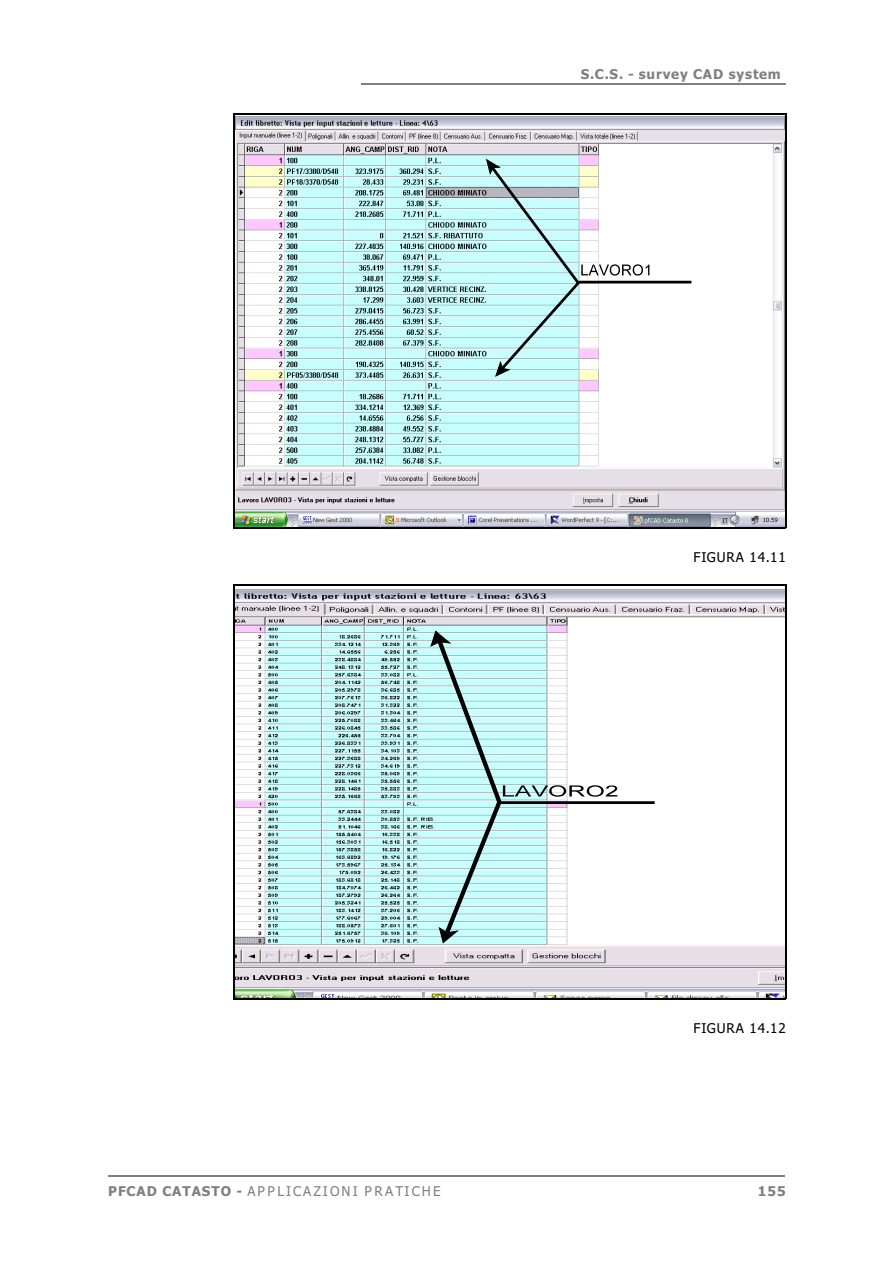
<style>
.page{position:relative;width:894px;height:1263px;background:#fff}
.page>*{position:absolute;margin:0;border:0;box-sizing:border-box;transform-origin:0 0}
.t1{font:italic 13.5px "Tahoma";letter-spacing:.165em;color:#808080}
.t2{font:700 13.5px "Tahoma";letter-spacing:.06em;color:#808080}
.t3{font:13.5px "Tahoma";letter-spacing:.06em;color:#000}
.s1{font-weight:700;font-style:normal}
</style>
<div class="page">
<hr style="left:361px;top:83px;width:425px;height:1px;background:#808080">
<hr style="left:108px;top:1175px;width:676px;height:1px;background:#808080">
<img style="left:235px;top:116px;width:549px;height:411px">
<hr style="left:579px;top:281px;width:112px;height:2px;background:#000">
<svg style="left:486px;top:159px;width:163px;height:218px"></svg>
<hr style="left:234px;top:113px;width:1px;height:415px;background:#000">
<hr style="left:785px;top:113px;width:1px;height:415px;background:#000">
<hr style="left:234px;top:113px;width:552px;height:2px;background:#000">
<hr style="left:234px;top:527px;width:552px;height:1px;background:#000">
<img style="left:235px;top:589px;width:549px;height:409px">
<hr style="left:497px;top:801px;width:158px;height:3px;background:#000">
<svg style="left:430px;top:631px;width:187px;height:312px"></svg>
<hr style="left:234px;top:584px;width:1px;height:415px;background:#000">
<hr style="left:785px;top:584px;width:1px;height:415px;background:#000">
<hr style="left:234px;top:584px;width:552px;height:2px;background:#000">
<hr style="left:234px;top:998px;width:552px;height:1px;background:#000">
<p class="t2" style="left:581px;top:69px;width:201px">S.C.S. - survey CAD system</p>
<p class="t3" style="left:694px;top:551px;width:94px">FIGURA 14.11</p>
<p class="t3" style="left:694px;top:1022px;width:94px">FIGURA 14.12</p>
<p class="t1" style="left:108px;top:1186px;width:334px"><span class="s1">PFCAD CATASTO -</span> APPLICAZIONI PRATICHE</p>
<p class="t2" style="left:758px;top:1186px;width:29px">155</p>
</div>
